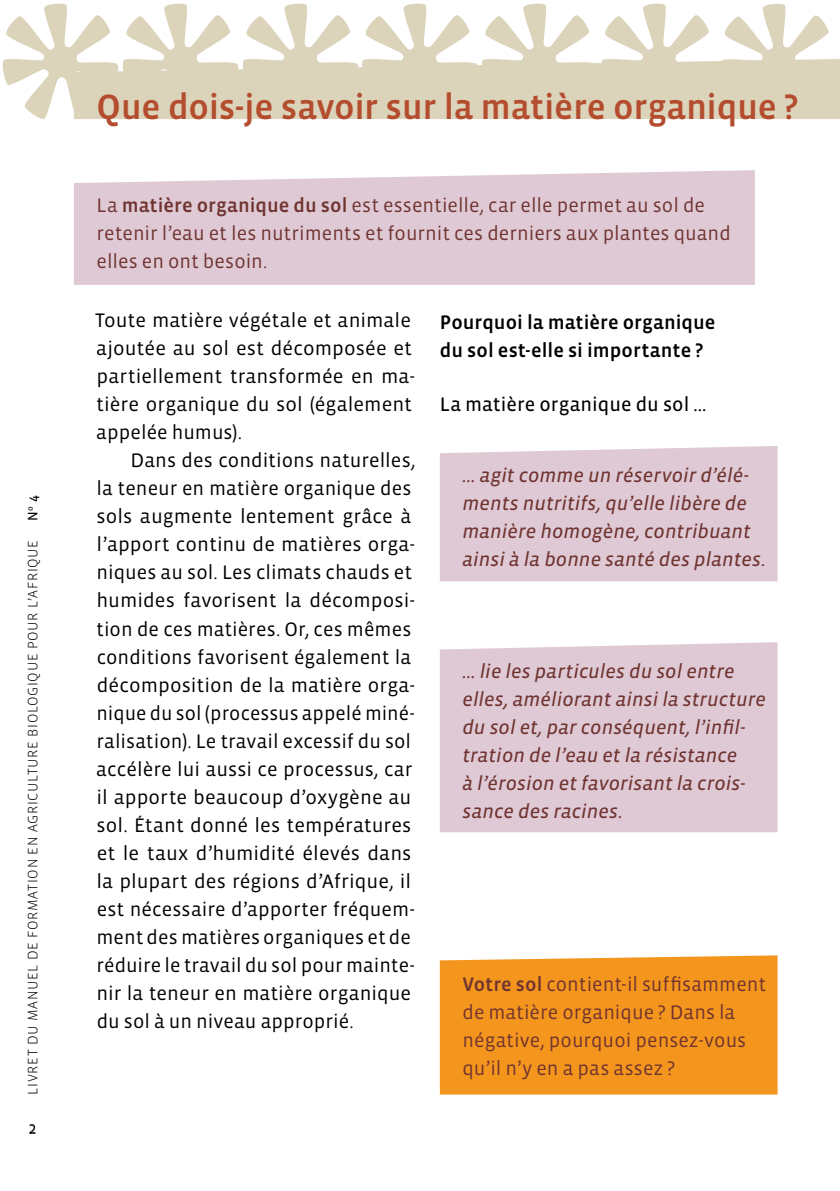
<style>
.page{position:relative;width:840px;height:1191px;background:#fff}
.page>*{position:absolute;margin:0;border:0;box-sizing:border-box;transform-origin:0 0}
.t1{font:500 36px "Vista Sans OT";letter-spacing:-.01em;color:#b34d2e}
.t2{font:20px/28px "Vista Sans OT";letter-spacing:.005em;color:#000}
.t3{font:italic 20px/28px "Vista Sans OT";color:#703430}
.t4{font:20px/28px "Vista Sans OT";letter-spacing:.005em;color:#703430}
.t5{font:500 20px/28px "Vista Sans OT";color:#000}
.t6{font:20px "Vista Sans OT";letter-spacing:.005em;color:#000}
.t7{font:300 16px "Vista Sans OT";color:#000}
.t8{font:300 14px "Vista Sans OT";letter-spacing:.05em;color:#000}
.t9{font:14px "Vista Sans OT";color:#000}
.s1{font-weight:500}
</style>
<div class="page">
<svg style="left:2px;top:3px;width:827px;height:117px"></svg>
<div style="left:74px;top:59px;width:765px;height:60px;background:#dcd3bb"></div>
<div style="left:439px;top:955px;width:338px;height:139px;background:#f4951d"></div>
<div style="left:74px;top:170px;width:680px;height:115px;background:#dec9d5"></div>
<div style="left:440px;top:446px;width:337px;height:135px;background:#dec9d5"></div>
<div style="left:440px;top:642px;width:337px;height:190px;background:#dec9d5"></div>
<p class="t9" style="left:26px;top:521px;width:27px;rotate:-90deg">N<sup>o</sup> 4</p>
<p class="t8" style="left:26px;top:1094px;width:556px;rotate:-90deg">LIVRET DU MANUEL DE FORMATION EN AGRICULTURE BIOLOGIQUE POUR L’AFRIQUE</p>
<p class="t7" style="left:28px;top:1120px;width:9px">2</p>
<h1 class="t1" style="left:96px;top:88px;width:703px">Que dois-je savoir sur la matière organique ?</h1>
<p class="t4" style="left:96px;top:191px;width:635px">La <span class="s1">matière organique du sol</span> est essentielle, car elle permet au sol de retenir l’eau et les nutriments et fournit ces derniers aux plantes quand elles en ont besoin.</p>
<p class="t2" style="left:95px;top:307px;width:321px">Toute matière végétale et animale ajoutée au sol est décomposée et partiellement transformée en ma&shy;tière organique du sol (également appelée humus).</p>
<p class="t2" style="left:96px;top:447px;width:320px;text-indent:34px">Dans des conditions naturelles, la teneur en matière organique des sols augmente lentement grâce à l’apport continu de matières orga&shy;niques au sol. Les climats chauds et humides favorisent la décomposi&shy;tion de ces matières. Or, ces mêmes conditions favorisent également la décomposition de la matière orga&shy;nique du sol (processus appelé miné&shy;ralisation). Le travail excessif du sol accélère lui aussi ce processus, car il apporte beaucoup d’oxygène au sol. Étant donné les températures et le taux d’humidité élevés dans la plupart des régions d’Afrique, il est nécessaire d’apporter fréquem&shy;ment des matières organiques et de réduire le travail du sol pour mainte&shy;nir la teneur en matière organique du sol à un niveau approprié.</p>
<p class="t5" style="left:439px;top:308px;width:277px">Pourquoi la matière organique du sol est-elle si importante ?</p>
<p class="t6" style="left:439px;top:394px;width:268px">La matière organique du sol …</p>
<p class="t3" style="left:462px;top:461px;width:304px">… agit comme un réservoir d’élé&shy;ments nutritifs, qu’elle libère de manière homogène, contribuant ainsi à la bonne santé des plantes.</p>
<p class="t3" style="left:462px;top:658px;width:305px">… lie les particules du sol entre elles, améliorant ainsi la structure du sol et, par conséquent, l’infil&shy;tration de l’eau et la résistance<br>à l’érosion et favorisant la crois&shy;sance des racines.</p>
<p class="t4" style="left:462px;top:971px;width:305px"><span class="s1">Votre sol</span> contient-il suffisamment de matière organique ? Dans la négative, pourquoi pensez-vous qu’il n’y en a pas assez ?</p>
</div>
